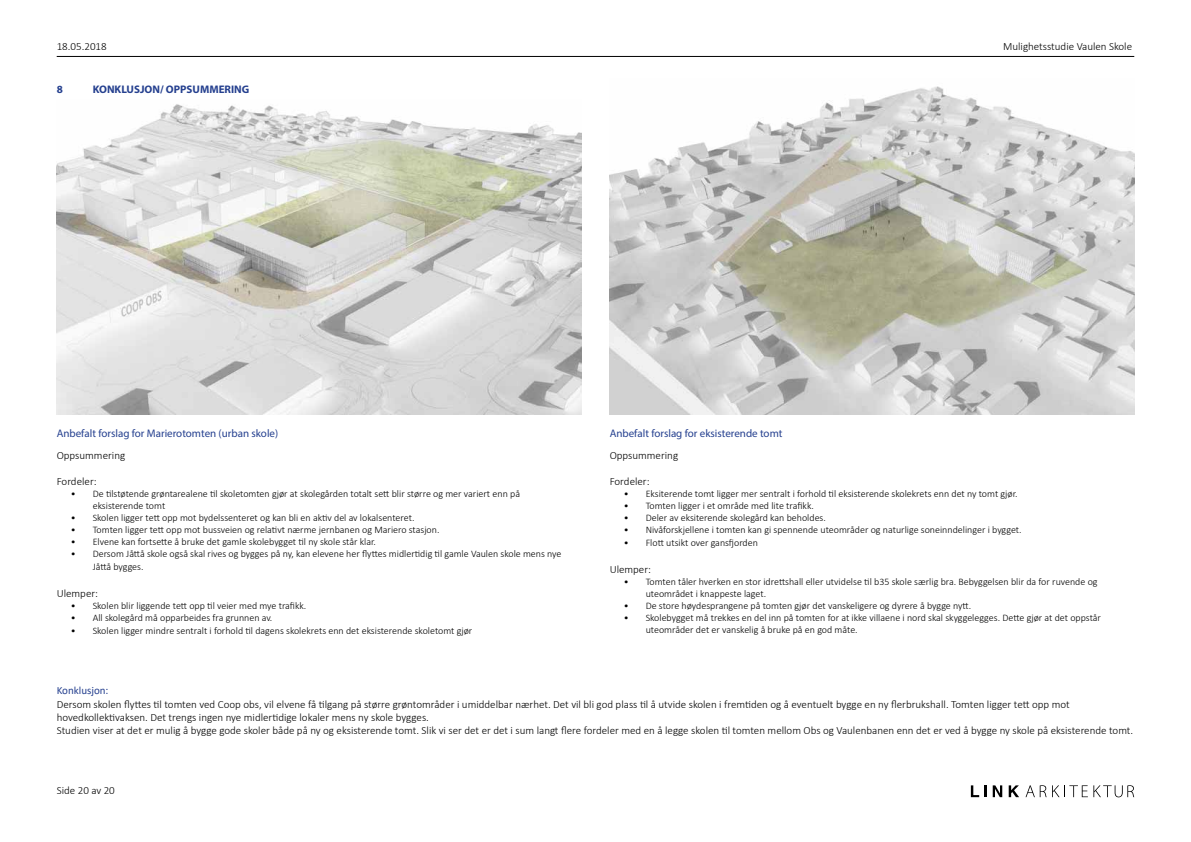
<style>
.page{position:relative;width:1191px;height:842px;background:#fff}
.page>*{position:absolute;margin:0;border:0;box-sizing:border-box;transform-origin:0 0}
.t1{font:300 11px/13.2px "Calibri";color:#000}
.t2{font:11px "Myriad Pro";color:#25408f}
.t3{font:700 11px "Myriad Pro";color:#25408f}
.t4{font:11px "Calibri";color:#25408f}
.t5{font:300 10px/12px "Calibri";color:#000}
</style>
<div class="page">
<svg style="left:1025px;top:785px;width:21px;height:12px"></svg>
<svg style="left:1052px;top:785px;width:35px;height:12px"></svg>
<svg style="left:1093px;top:785px;width:41px;height:12px"></svg>
<svg style="left:971px;top:785px;width:15px;height:12px"></svg>
<svg style="left:992px;top:785px;width:10px;height:12px"></svg>
<svg style="left:1008px;top:785px;width:11px;height:12px"></svg>
<hr style="left:57px;top:56px;width:1077px;height:1px;background:#000">
<img style="left:57px;top:104px;width:524px;height:310px">
<img style="left:609px;top:86px;width:525px;height:328px">
<p class="t1" style="left:57px;top:39px;width:52px">18.05.2018</p>
<p class="t1" style="left:1003px;top:40px;width:130px">Mulighetsstudie Vaulen Skole</p>
<p class="t3" style="left:57px;top:82px;width:8px">8</p>
<p class="t3" style="left:93px;top:82px;width:158px">KONKLUSJON/ OPPSUMMERING</p>
<p class="t2" style="left:57px;top:426px;width:223px">Anbefalt forslag for Marierotomten (urban skole)</p>
<p class="t1" style="left:57px;top:448px;width:70px">Oppsummering</p>
<p class="t1" style="left:57px;top:475px;width:41px">Fordeler:</p>
<p class="t5" style="left:93px;top:487px;width:429px;text-indent:-22px">• De tilstøtende grøntarealene til skoletomten gjør at skolegården totalt sett blir større og mer variert enn på eksisterende tomt</p>
<p class="t5" style="left:71px;top:511px;width:345px">• Skolen ligger tett opp mot bydelssenteret og kan bli en aktiv del av lokalsenteret.</p>
<p class="t5" style="left:71px;top:523px;width:370px">• Tomten ligger tett opp mot bussveien og relativt nærme jernbanen og Mariero stasjon.</p>
<p class="t5" style="left:71px;top:535px;width:307px">• Elvene kan fortsette å bruke det gamle skolebygget til ny skole står klar.</p>
<p class="t5" style="left:93px;top:547px;width:470px;line-height:13.2px;text-indent:-22px">• Dersom Jåttå skole også skal rives og bygges på ny, kan elevene her flyttes midlertidig til gamle Vaulen skole mens nye<br>Jåttå bygges.</p>
<p class="t1" style="left:57px;top:586px;width:43px">Ulemper:</p>
<p class="t5" style="left:71px;top:599px;width:237px">• Skolen blir liggende tett opp til veier med mye trafikk.</p>
<p class="t5" style="left:71px;top:611px;width:203px">• All skolegård må opparbeides fra grunnen av.</p>
<p class="t5" style="left:71px;top:624px;width:403px">• Skolen ligger mindre sentralt i forhold til dagens skolekrets enn det eksisterende skoletomt gjør</p>
<p class="t2" style="left:609px;top:426px;width:174px">Anbefalt forslag for eksisterende tomt</p>
<p class="t1" style="left:609px;top:448px;width:70px">Oppsummering</p>
<p class="t1" style="left:609px;top:475px;width:41px">Fordeler:</p>
<p class="t5" style="left:624px;top:487px;width:395px">• Eksiterende tomt ligger mer sentralt i forhold til eksisterende skolekrets enn det ny tomt gjør.</p>
<p class="t5" style="left:624px;top:499px;width:191px">• Tomten ligger i et område med lite trafikk.</p>
<p class="t5" style="left:624px;top:511px;width:204px">• Deler av eksiterende skolegård kan beholdes.</p>
<p class="t5" style="left:624px;top:523px;width:399px">• Nivåforskjellene i tomten kan gi spennende uteområder og naturlige soneinndelinger i bygget.</p>
<p class="t5" style="left:624px;top:537px;width:136px">• Flott utsikt over gansfjorden</p>
<p class="t1" style="left:609px;top:562px;width:43px">Ulemper:</p>
<p class="t5" style="left:645px;top:575px;width:453px;text-indent:-22px">• Tomten tåler hverken en stor idrettshall eller utvidelse til b35 skole særlig bra. Bebyggelsen blir da for ruvende og uteområdet i knappeste laget.</p>
<p class="t5" style="left:624px;top:599px;width:349px">• De store høydesprangene på tomten gjør det vanskeligere og dyrere å bygge nytt.</p>
<p class="t5" style="left:645px;top:611px;width:457px;text-indent:-22px">• Skolebygget må trekkes en del inn på tomten for at ikke villaene i nord skal skyggelegges. Dette gjør at det oppstår uteområder det er vanskelig å bruke på en god måte.</p>
<p class="t4" style="left:57px;top:683px;width:53px">Konklusjon:</p>
<p class="t1" style="left:57px;top:697px;width:1078px">Dersom skolen flyttes til tomten ved Coop obs, vil elvene få tilgang på større grøntområder i umiddelbar nærhet. Det vil bli god plass til å utvide skolen i fremtiden og å eventuelt bygge en ny flerbrukshall. Tomten ligger tett opp mot hovedkollektivaksen. Det trengs ingen nye midlertidige lokaler mens ny skole bygges.<br>Studien viser at det er mulig å bygge gode skoler både på ny og eksisterende tomt. Slik vi ser det er det i sum langt flere fordeler med en å legge skolen til tomten mellom Obs og Vaulenbanen enn det er ved å bygge ny skole på eksisterende tomt.</p>
<p class="t1" style="left:57px;top:783px;width:60px">Side 20 av 20</p>
</div>
